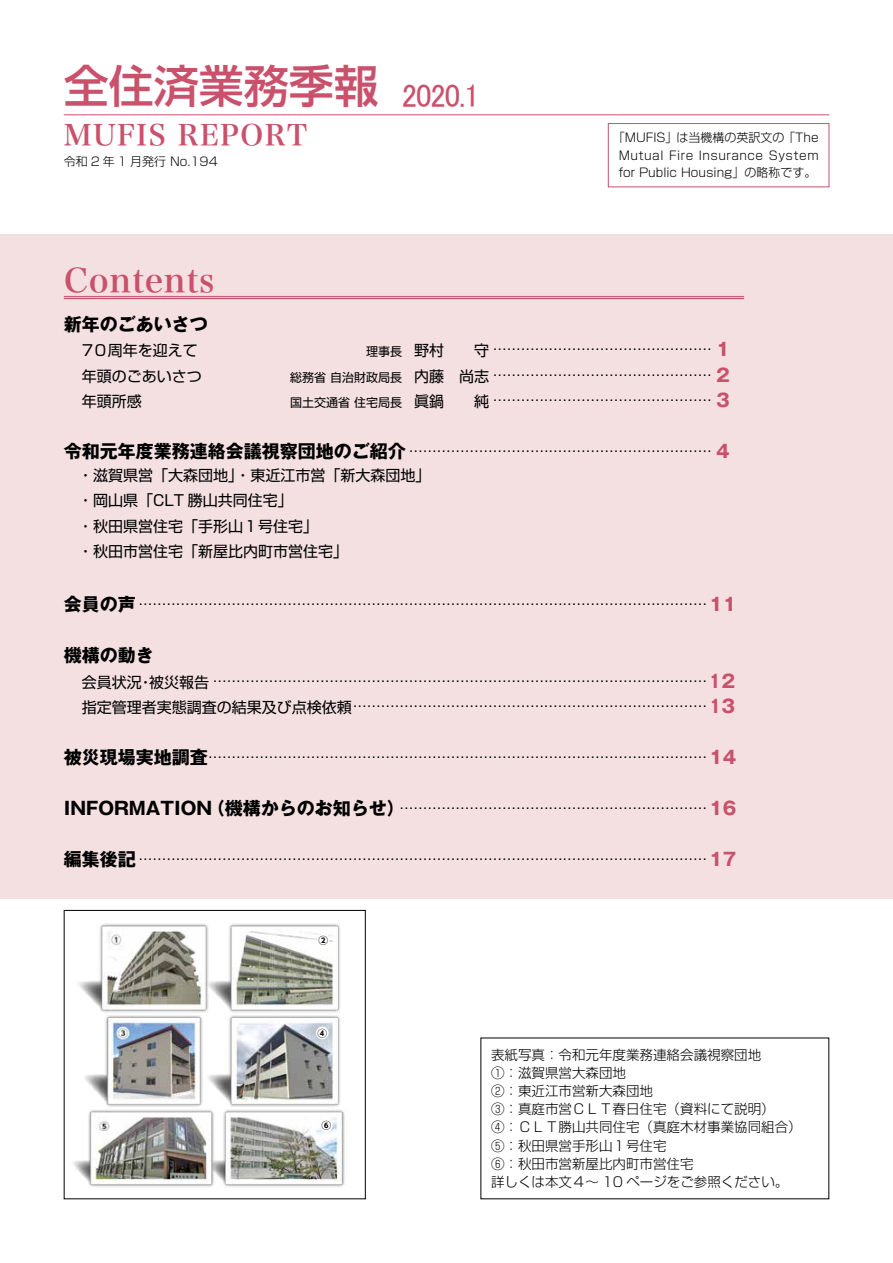
<style>
.page{position:relative;width:893px;height:1263px;background:#fff}
.page>*{position:absolute;margin:0;border:0;box-sizing:border-box;transform-origin:0 0}
.t1{font:500 45px "Shin Go Pro";color:#ca516c}
.t2{font:33px "Hira Min Pro W6";letter-spacing:.02em;color:#ca516c}
.t3{font:32.4px "MS P Gothic";color:#ca516c;scale:.95 1}
.t4{font:28.65px "Hira Min Pro W6";letter-spacing:.045em;color:#ca516c}
.t5{font:300 18px/19.5px "Gothic MB101 Pro";color:#000}
.t6{font:700 18px "Gothic MB101 Pro";color:#000}
.t7{font:15px/25.5px "Shin Go Pro";color:#000}
.t8{font:300 13.5px/18.1px "Shin Go Pro";color:#000}
.t9{font:300 12px/17.2px "Shin Go Pro";color:#000;text-align:center}
.t10{font:700 9.75px "UD Shin Go Pro";color:#000}
.s1{font-weight:700;color:#ca516c}
.s2{font-weight:700}
</style>
<div class="page">
<div style="left:0;top:234px;width:893px;height:664px;background:#f4e0e1"></div>
<hr style="left:64px;top:296px;width:680px;height:3px;background:#fff">
<hr style="left:64px;top:296px;width:680px;height:1px;background:#ca516c">
<hr style="left:64px;top:298px;width:680px;height:1px;background:#ca516c">
<hr style="left:64px;top:114px;width:765px;height:1px;background:#ca516c">
<div style="left:608px;top:123px;width:221px;height:64px;border:1px solid #ca516c"></div>
<img style="left:73px;top:923px;width:272px;height:265px">
<svg style="left:318px;top:1118px;width:16px;height:15px"></svg>
<svg style="left:314px;top:1025px;width:16px;height:16px"></svg>
<svg style="left:314px;top:932px;width:17px;height:16px"></svg>
<div style="left:64px;top:910px;width:302px;height:289px;border:1px solid #000"></div>
<h1 class="t1" style="left:64px;top:49px;width:317px">全住済業務季報</h1>
<h3 class="t4" style="left:64px;top:110px;width:245px">MUFIS REPORT</h3>
<p class="t9" style="left:64px;top:151px;width:155px">令和 2 年 1 月発行 No.194</p>
<h3 class="t3" style="left:402px;top:79px;width:83px">2020.1</h3>
<h2 class="t2" style="left:64px;top:251px;width:153px">Contents</h2>
<p class="t9" style="left:613px;top:128px;width:207px">「MUFIS」は当機構の英訳文の「The<br>Mutual Fire Insurance System for Public Housing」の略称です。</p>
<p class="t6" style="left:64px;top:309px;width:145px">新年のごあいさつ</p>
<p class="t7" style="left:82px;top:336px;width:118px">70周年を迎えて</p>
<p class="t5" style="left:366px;top:331px;width:365px"><sub>理事長　</sub><sub>野村　　守</sub>................................................ <span class="s1">1</span></p>
<p class="t7" style="left:82px;top:361px;width:121px">年頭のごあいさつ</p>
<p class="t5" style="left:290px;top:356px;width:441px"><sub>総務省自治財政局長　</sub><sub>内藤　尚志</sub>................................................ <span class="s1">2</span></p>
<p class="t7" style="left:82px;top:387px;width:61px">年頭所感</p>
<p class="t5" style="left:290px;top:382px;width:441px"><sub>国土交通省住宅局長　</sub><sub>眞鍋　　純</sub>................................................ <span class="s1">3</span></p>
<p class="t5" style="left:64px;top:433px;width:667px"><span class="s2">令和元年度業務連絡会議視察団地のご紹介</span>.................................................................. <span class="s1">4</span></p>
<p class="t7" style="left:78px;top:461px;width:354px">・滋賀県営「大森団地」・東近江市営「新大森団地」・岡山県「CLT 勝山共同住宅」<br>・秋田県営住宅「手形山１号住宅」<br>・秋田市営住宅「新屋比内町市営住宅」</p>
<p class="t5" style="left:64px;top:586px;width:674px"><span class="s2">会員の声</span>...........................................................................................................................<span class="s1">11</span></p>
<p class="t5" style="left:82px;top:643px;width:655px;text-indent:-18px"><span class="s2">機構の動き<br></span><sub>会員状況・被災報告</sub>........................................................................................................... <span class="s1">12</span></p>
<p class="t5" style="left:82px;top:688px;width:655px"><sub>指定管理者実態調査の結果及び点検依頼</sub>............................................................................. <span class="s1">13</span></p>
<p class="t5" style="left:64px;top:739px;width:674px"><span class="s2">被災現場実地調査</span>............................................................................................................<span class="s1">14</span></p>
<p class="t5" style="left:64px;top:790px;width:674px"><span class="s2">INFORMATION（機構からのお知らせ）</span>...................................................................<span class="s1">16</span></p>
<p class="t5" style="left:64px;top:841px;width:674px"><span class="s2">編集後記</span>...........................................................................................................................<span class="s1">17</span></p>
<p class="t10" style="left:318px;top:932px;width:11px">②</p>
<p class="t10" style="left:317px;top:1025px;width:11px">④</p>
<p class="t10" style="left:321px;top:1117px;width:11px">⑥</p>
<p class="t8" style="left:491px;top:1044px;width:312px">表紙写真：令和元年度業務連絡会議視察団地<br>①：滋賀県営大森団地<br>②：東近江市営新大森団地<br>③：真庭市営ＣＬＴ春日住宅（資料にて説明）<br>④：ＣＬＴ勝山共同住宅（真庭木材事業協同組合）<br>⑤：秋田県営手形山１号住宅<br>⑥：秋田市営新屋比内町市営住宅<br>詳しくは本文４～ 10 ページをご参照ください。</p>
</div>
